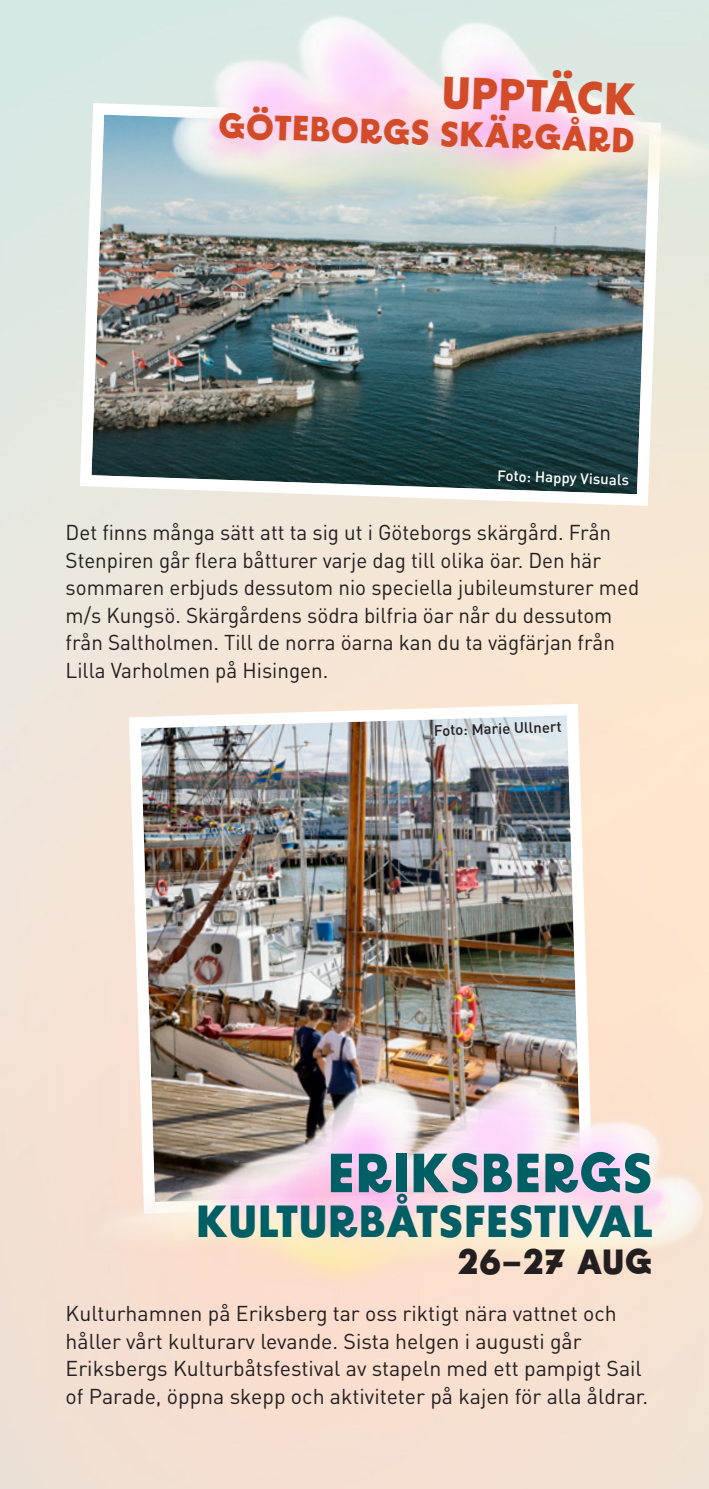
<style>
.page{position:relative;width:709px;height:1489px;background:#fff}
.page>*{position:absolute;margin:0;border:0;box-sizing:border-box;transform-origin:0 0}
.t1{font:700 55px "BD Supper";color:#005e65}
.t2{font:700 45px "BD Supper";color:#005e65}
.t3{font:700 45px "BD Supper";color:#d34c29}
.t4{font:700 35px "BD Supper";color:#d34c29}
.t5{font:700 35px "BD Supper";letter-spacing:-.02em;color:#231f20}
.t6{font:21.25px/27.5px "DIN Pro";color:#231f20}
.t7{font:500 15px "DIN Pro";color:#fff}
.t8{font:500 15px "DIN Pro";color:#231f20}
</style>
<div class="page">
<img style="left:123px;top:698px;width:476px;height:358px">
<img style="left:74px;top:97px;width:593px;height:414px">
<img style="left:157px;top:0;width:552px;height:259px">
<img style="left:80px;top:1056px;width:629px;height:276px">
<p class="t3" style="left:442px;top:65px;width:196px;rotate:2deg">UPPTÄCK</p>
<p class="t4" style="left:219px;top:104px;width:418px;rotate:2deg">GÖTEBORGS SKÄRGÅRD</p>
<p class="t7" style="left:498px;top:463px;width:133px;rotate:2deg">Foto: Happy Visuals</p>
<p class="t6" style="left:66px;top:518px;width:575px">Det finns många sätt att ta sig ut i Göteborgs skärgård. Från Stenpiren går flera båtturer varje dag till olika öar. Den här sommaren erbjuds dessutom nio speciella jubileumsturer med m/s Kungsö. Skärgårdens södra bilfria öar når du dessutom från Saltholmen. Till de norra öarna kan du ta vägfärjan från Lilla Varholmen på Hisingen.</p>
<p class="t8" style="left:433px;top:719px;width:129px;rotate:-2deg">Foto: Marie Ullnert</p>
<p class="t1" style="left:327px;top:1138px;width:327px">ERIKSBERGS</p>
<p class="t2" style="left:196px;top:1193px;width:458px">KULTURBÅTSFESTIVAL</p>
<p class="t5" style="left:457px;top:1239px;width:197px">26–27 AUG</p>
<p class="t6" style="left:66px;top:1298px;width:584px">Kulturhamnen på Eriksberg tar oss riktigt nära vattnet och håller vårt kulturarv levande. Sista helgen i augusti går Eriksbergs Kulturbåtsfestival av stapeln med ett pampigt Sail of Parade, öppna skepp och aktiviteter på kajen för alla åldrar.</p>
</div>
